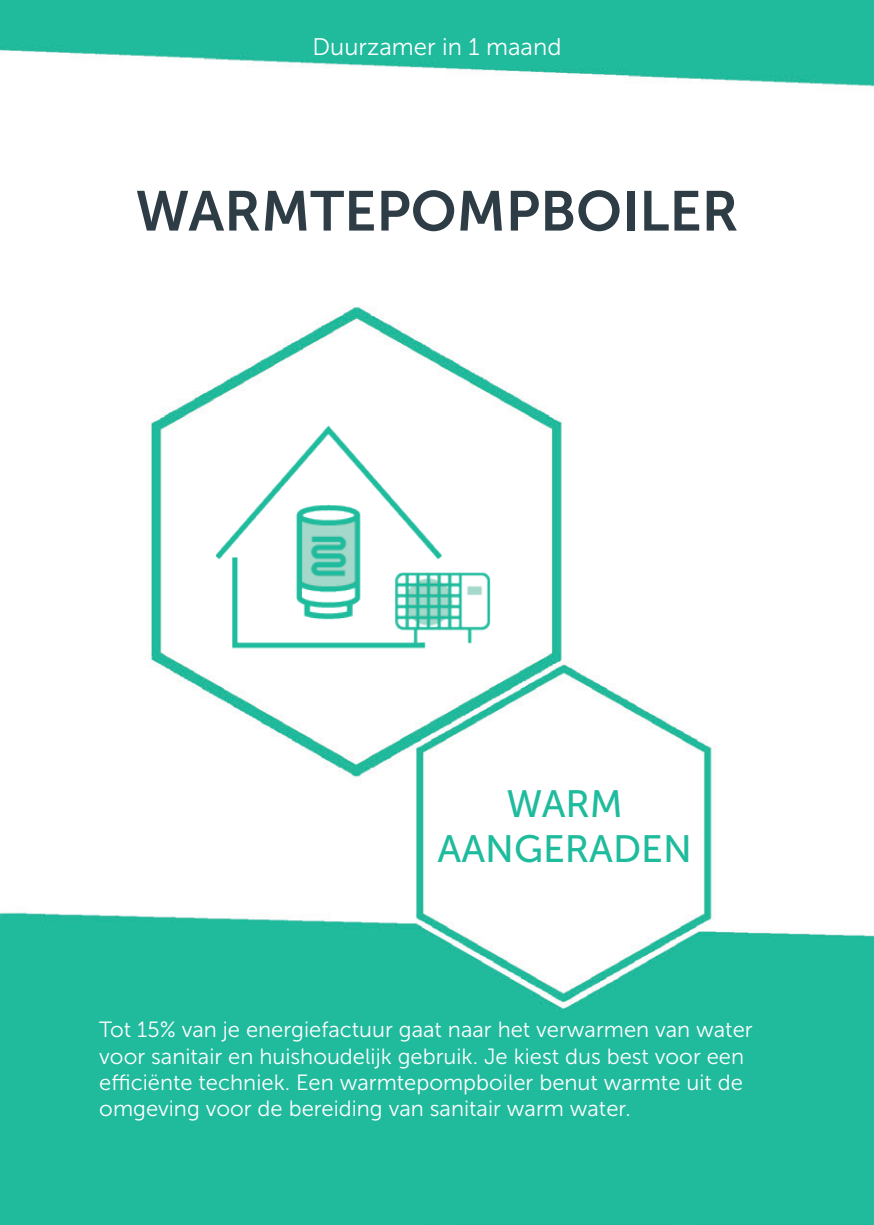
<style>
.page{position:relative;width:874px;height:1225px;background:#fff}
.page>*{position:absolute;margin:0;border:0;box-sizing:border-box;transform-origin:0 0}
.t1{font:56px "Museo Sans 700";color:#2d3c45}
.t2{font:38px/45.6px "Museo Sans 500";color:#1fbb9d;text-align:center}
.t3{font:24px "Museo Sans 300";color:#fff}
.t4{font:22px/26.4px "Museo Sans 300";color:#fff}
</style>
<div class="page">
<img style="left:0;top:0;width:873px;height:1225px">
<img style="left:216px;top:418px;width:279px;height:252px">
<p class="t3" style="left:312px;top:34px;width:250px">Duurzamer in 1 maand</p>
<h1 class="t1" style="left:135px;top:180px;width:604px">WARMTEPOMPBOILER</h1>
<h2 class="t2" style="left:437px;top:781px;width:256px">WARM<br>AANGERADEN</h2>
<p class="t4" style="left:99px;top:1016px;width:654px">Tot 15% van je energiefactuur gaat naar het verwarmen van water voor sanitair en huishoudelijk gebruik. Je kiest dus best voor een efficiënte techniek. Een warmtepompboiler benut warmte uit de omgeving voor de bereiding van sanitair warm water.</p>
</div>
